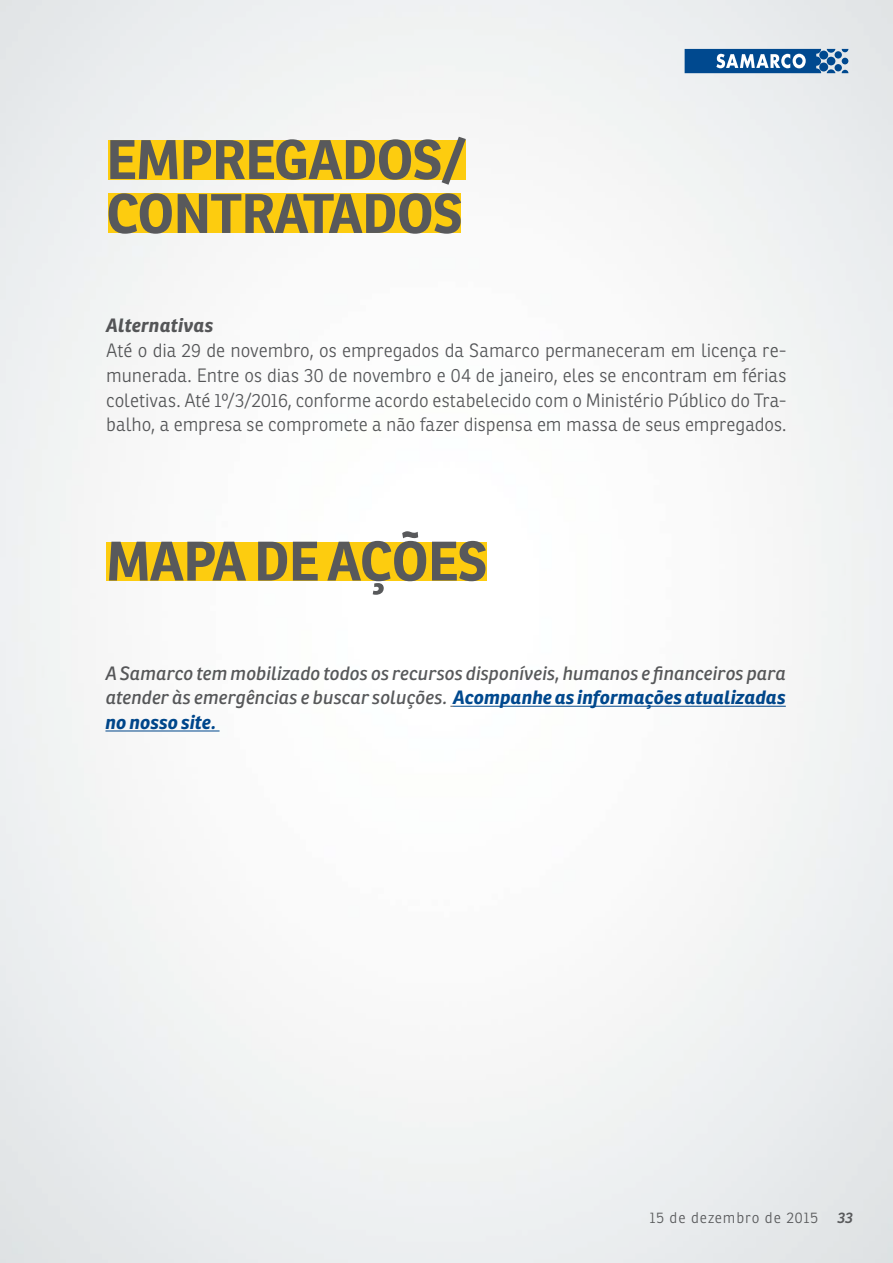
<style>
.page{position:relative;width:893px;height:1263px;background:#fff}
.page>*{position:absolute;margin:0;border:0;box-sizing:border-box;transform-origin:0 0}
.t1{font:700 54px "Ronnia";letter-spacing:-.01em;color:#58595b}
.t2{font:300 18.75px/24.8px "Ronnia";letter-spacing:-.005em;color:#58595b;text-align:justify}
.t3{font:italic 18.75px/24.8px "Ronnia";color:#58595b;text-align:justify}
.t4{font:italic 700 18.75px "Ronnia";letter-spacing:.01em;color:#58595b}
.t5{font:300 15px "Ronnia";letter-spacing:.06em;color:#58595b}
.t6{font:italic 600 15px "Ronnia";color:#58595b}
.s1{font-weight:700;color:#00498f}
</style>
<div class="page">
<img style="left:0;top:0;width:893px;height:1263px">
<svg style="left:685px;top:49px;width:163px;height:24px;background:#3d74a9"></svg>
<div style="left:109px;top:140px;width:357px;height:39px;background:#fdcc0f"></div>
<div style="left:109px;top:193px;width:352px;height:40px;background:#fdcc0f"></div>
<div style="left:106px;top:542px;width:381px;height:38px;background:#fdcc0f"></div>
<hr style="left:453px;top:706px;width:333px;height:1px;background:#00498f">
<hr style="left:105px;top:730px;width:115px;height:1px;background:#00498f">
<h1 class="t1" style="left:106px;top:125px;width:107px">EMPREGADOS</h1>
<h1 class="t1" style="left:442px;top:125px;width:26px">/</h1>
<h1 class="t1" style="left:106px;top:179px;width:137px">CONTRATADOS</h1>
<p class="t4" style="left:106px;top:314px;width:109px">Alternativas</p>
<p class="t2" style="left:106px;top:338px;width:682px">Até o dia 29 de novembro, os empregados da Samarco permaneceram em licença re&shy;munerada. Entre os dias 30 de novembro e 04 de janeiro, eles se encontram em férias coletivas. Até 1º/3/2016, conforme acordo estabelecido com o Ministério Público do Tra&shy;balho, a empresa se compromete a não fazer dispensa em massa de seus empregados.</p>
<h1 class="t1" style="left:106px;top:527px;width:36px">MAPA</h1>
<h1 class="t1" style="left:254px;top:527px;width:138px">DE AÇÕES</h1>
<p class="t3" style="left:105px;top:660px;width:682px">A Samarco tem mobilizado todos os recursos disponíveis, humanos e financeiros para atender às emergências e buscar soluções. <span class="s1">Acompanhe as informações atualizadas no nosso site.</span></p>
<p class="t5" style="left:649px;top:1208px;width:170px">15 de dezembro de 2015</p>
<p class="t6" style="left:837px;top:1208px;width:17px">33</p>
</div>
